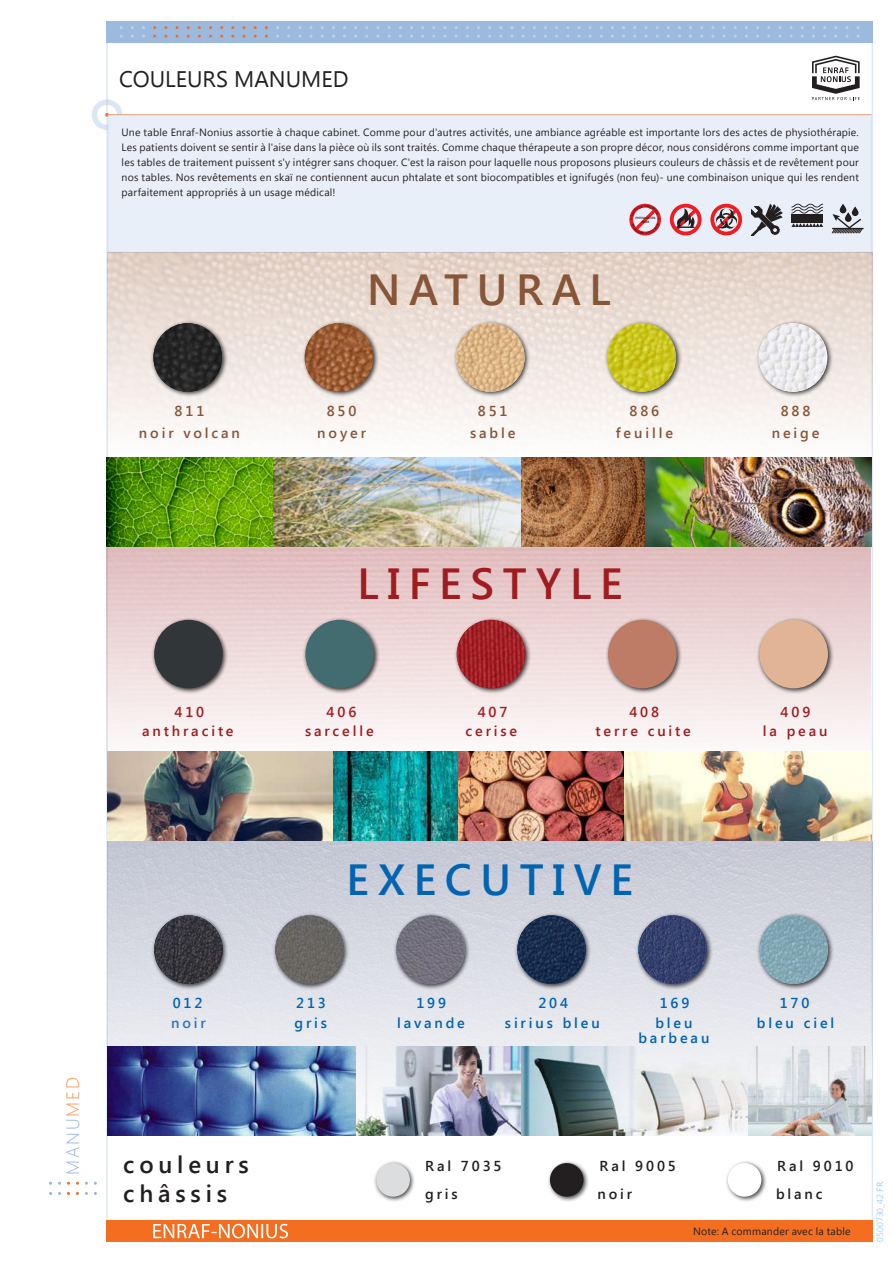
<style>
.page{position:relative;width:893px;height:1263px;background:#fff}
.page>*{position:absolute;margin:0;border:0;box-sizing:border-box;transform-origin:0 0}
.t1{font:600 43.5px "Segoe UI";letter-spacing:.2em;color:#9f1d20}
.t2{font:600 43.5px "Segoe UI";letter-spacing:.2em;color:#0164b1}
.t3{font:600 43.5px "Segoe UI";letter-spacing:.2em;color:#875537}
.t4{font:600 24px/28.5px "Segoe UI";letter-spacing:.2em;color:#231f20}
.t5{font:22.5px "Segoe UI";color:#231f20}
.t6{font:300 18px "Segoe UI";letter-spacing:.1em;color:#9ab4dd}
.t7{font:600 14.4px "Segoe UI";letter-spacing:.2em;color:#0164b1}
.t8{font:600 14.4px "Segoe UI";letter-spacing:.2em;color:#9f1d20}
.t9{font:600 14.4px "Segoe UI";letter-spacing:.2em;color:#875537}
.t10{font:600 14.4px "Segoe UI";letter-spacing:.2em;color:#231f20}
.t11{font:600 14.4px "Segoe UI";color:#2d77bd}
.t12{font:10.5px/15px "Segoe UI";letter-spacing:.02em;color:#231f20;text-align:justify}
.t13{font:9px "Segoe UI";color:#9fcfef}
.t14{font:700 3px/3.6px "Arial";color:#231f20;text-align:center}
.s1{color:#f7975a}
</style>
<div class="page">
<hr style="left:872px;top:43px;width:1px;height:1177px;background:#dfe7f4">
<hr style="left:106px;top:43px;width:2px;height:1177px;background:#dfe7f4">
<div style="left:106px;top:1220px;width:767px;height:22px;background:#f36e21"></div>
<svg style="left:106px;top:21px;width:767px;height:22px;background:#9eb9dc"></svg>
<hr style="left:108px;top:114px;width:764px;height:1px;background:#f36e21">
<svg style="left:153px;top:1224px;width:135px;height:14px"></svg>
<div style="left:92px;top:99px;width:30px;height:31px;border:5px solid #729cd1;border-radius:50%"></div>
<svg style="left:105px;top:113px;width:4px;height:4px"></svg>
<svg style="left:812px;top:56px;width:48px;height:44px"></svg>
<div style="left:108px;top:115px;width:764px;height:138px;background:#e9eff8;border:1px solid #d4e0f1"></div>
<img style="left:107px;top:253px;width:765px;height:208px">
<img style="left:106px;top:546px;width:764px;height:206px">
<div style="left:150px;top:320px;width:78px;height:78px;background:#000;opacity:.75"></div>
<img style="left:153px;top:323px;width:69px;height:69px;border-radius:34px">
<div style="left:755px;top:320px;width:78px;height:78px;background:#000;opacity:.75"></div>
<img style="left:759px;top:323px;width:68px;height:69px;border-radius:34px">
<div style="left:604px;top:320px;width:78px;height:78px;background:#000;opacity:.75"></div>
<img style="left:607px;top:323px;width:69px;height:69px;border-radius:34px">
<div style="left:453px;top:320px;width:78px;height:78px;background:#000;opacity:.75"></div>
<img style="left:456px;top:323px;width:69px;height:69px;border-radius:34px">
<div style="left:302px;top:320px;width:77px;height:78px;background:#000;opacity:.75"></div>
<img style="left:305px;top:323px;width:68px;height:69px;border-radius:34px">
<div style="left:151px;top:617px;width:78px;height:77px;background:#000;opacity:.75"></div>
<div style="left:154px;top:620px;width:69px;height:68px;background:#313639;border-radius:50%"></div>
<div style="left:302px;top:617px;width:78px;height:77px;background:#000;opacity:.75"></div>
<div style="left:305px;top:620px;width:69px;height:68px;background:#426c6f;border-radius:50%"></div>
<div style="left:454px;top:617px;width:77px;height:77px;background:#000;opacity:.75"></div>
<img style="left:457px;top:620px;width:68px;height:68px;border-radius:34px">
<div style="left:605px;top:617px;width:78px;height:77px;background:#000;opacity:.75"></div>
<div style="left:608px;top:620px;width:69px;height:68px;background:#be7c66;border-radius:50%"></div>
<div style="left:756px;top:617px;width:78px;height:77px;background:#000;opacity:.75"></div>
<div style="left:759px;top:620px;width:69px;height:68px;background:#e0b494;border-radius:50%"></div>
<img style="left:107px;top:457px;width:764px;height:89px">
<img style="left:107px;top:752px;width:766px;height:327px">
<img style="left:107px;top:1046px;width:765px;height:89px">
<div style="left:373px;top:1160px;width:43px;height:42px;background:#000;opacity:.75"></div>
<div style="left:376px;top:1163px;width:34px;height:34px;background:#dcdddf;border-radius:50%"></div>
<div style="left:547px;top:1160px;width:42px;height:42px;background:#000;opacity:.75"></div>
<div style="left:550px;top:1163px;width:33px;height:34px;background:#231f20;border-radius:50%"></div>
<div style="left:725px;top:1160px;width:42px;height:42px;background:#000;opacity:.75"></div>
<div style="left:728px;top:1163px;width:33px;height:34px;background:#fff;border-radius:50%"></div>
<svg style="left:670px;top:204px;width:31px;height:31px"></svg>
<svg style="left:710px;top:204px;width:32px;height:31px"></svg>
<svg style="left:751px;top:204px;width:31px;height:31px"></svg>
<div style="left:791px;top:214px;width:32px;height:9px;background:#231f20"></div>
<svg style="left:791px;top:223px;width:32px;height:4px"></svg>
<svg style="left:791px;top:204px;width:32px;height:10px"></svg>
<div style="left:840px;top:204px;width:6px;height:9px;background:#231f20;border-radius:3px"></div>
<svg style="left:852px;top:206px;width:6px;height:10px"></svg>
<hr style="left:832px;top:228px;width:32px;height:1px;background:#231f20">
<svg style="left:832px;top:214px;width:31px;height:19px"></svg>
<svg style="left:629px;top:204px;width:32px;height:31px"></svg>
<h3 class="t5" style="left:119px;top:63px;width:231px">COULEURS MANUMED</h3>
<p class="t12" style="left:122px;top:125px;width:739px">Une table Enraf-Nonius assortie à chaque cabinet. Comme pour d'autres activités, une ambiance agréable est importante lors des actes de physiothérapie.<br>Les patients doivent se sentir à l'aise dans la pièce où ils sont traités. Comme chaque thérapeute a son propre décor, nous considérons comme important que les tables de traitement puissent s'y intégrer sans choquer. C'est la raison pour laquelle nous proposons plusieurs couleurs de châssis et de revêtement pour nos tables. Nos revêtements en skaï ne contiennent aucun phtalate et sont biocompatibles et ignifugés (non feu)- une combinaison unique qui les rendent parfaitement appropriés à un usage médical!</p>
<h1 class="t3" style="left:367px;top:259px;width:245px">NATURAL</h1>
<p class="t14" style="left:635px;top:217px;width:22px">PHTHALATES<br>FREE</p>
<h3 class="t9" style="left:175px;top:401px;width:31px">811</h3>
<h3 class="t9" style="left:327px;top:401px;width:31px">850</h3>
<h3 class="t9" style="left:478px;top:401px;width:31px">851</h3>
<h3 class="t9" style="left:629px;top:401px;width:31px">886</h3>
<h3 class="t9" style="left:781px;top:401px;width:31px">888</h3>
<h3 class="t9" style="left:139px;top:423px;width:103px">noir volcan</h3>
<h3 class="t9" style="left:317px;top:423px;width:50px">noyer</h3>
<h3 class="t9" style="left:470px;top:423px;width:47px">sable</h3>
<h3 class="t9" style="left:616px;top:423px;width:59px">feuille</h3>
<h3 class="t9" style="left:772px;top:423px;width:49px">neige</h3>
<h1 class="t1" style="left:357px;top:553px;width:267px">LIFESTYLE</h1>
<h3 class="t8" style="left:175px;top:701px;width:31px">410</h3>
<h3 class="t8" style="left:327px;top:701px;width:31px">406</h3>
<h3 class="t8" style="left:478px;top:701px;width:31px">407</h3>
<h3 class="t8" style="left:629px;top:701px;width:31px">408</h3>
<h3 class="t8" style="left:781px;top:701px;width:31px">409</h3>
<h3 class="t8" style="left:142px;top:720px;width:93px">anthracite</h3>
<h3 class="t8" style="left:305px;top:720px;width:70px">sarcelle</h3>
<h3 class="t8" style="left:466px;top:720px;width:53px">cerise</h3>
<h3 class="t8" style="left:595px;top:720px;width:97px">terre cuite</h3>
<h3 class="t8" style="left:763px;top:720px;width:66px">la peau</h3>
<h3 class="t6" style="left:60px;top:1175px;width:99px;rotate:-90deg">MANU<span class="s1">MED</span></h3>
<h1 class="t2" style="left:346px;top:849px;width:288px">EXECUTIVE</h1>
<h3 class="t7" style="left:173px;top:992px;width:31px">012</h3>
<h3 class="t7" style="left:296px;top:992px;width:31px">213</h3>
<h3 class="t11" style="left:171px;top:1013px;width:36px">noir</h3>
<h3 class="t7" style="left:295px;top:1013px;width:34px">gris</h3>
<h3 class="t7" style="left:416px;top:992px;width:31px">199</h3>
<h3 class="t7" style="left:538px;top:992px;width:31px">204</h3>
<h3 class="t7" style="left:660px;top:992px;width:31px">169</h3>
<h3 class="t7" style="left:780px;top:992px;width:31px">170</h3>
<h3 class="t7" style="left:397px;top:1013px;width:69px">lavande</h3>
<h3 class="t7" style="left:505px;top:1013px;width:96px">sirius bleu</h3>
<h3 class="t7" style="left:655px;top:1013px;width:39px">bleu</h3>
<h3 class="t7" style="left:757px;top:1013px;width:79px">bleu ciel</h3>
<h3 class="t7" style="left:638px;top:1028px;width:72px">barbeau</h3>
<h2 class="t4" style="left:123px;top:1149px;width:127px">couleurs châssis</h2>
<h3 class="t10" style="left:425px;top:1156px;width:78px">Ral 7035</h3>
<h3 class="t10" style="left:600px;top:1156px;width:78px">Ral 9005</h3>
<h3 class="t10" style="left:777px;top:1156px;width:78px">Ral 9010</h3>
<h3 class="t10" style="left:425px;top:1184px;width:34px">gris</h3>
<h3 class="t10" style="left:597px;top:1184px;width:36px">noir</h3>
<h3 class="t10" style="left:776px;top:1184px;width:48px">blanc</h3>
<p class="t12" style="left:693px;top:1224px;width:159px">Note: A commander avec la table</p>
<p class="t13" style="left:874px;top:1242px;width:61px;rotate:-90deg">0500730_42 FR</p>
</div>
